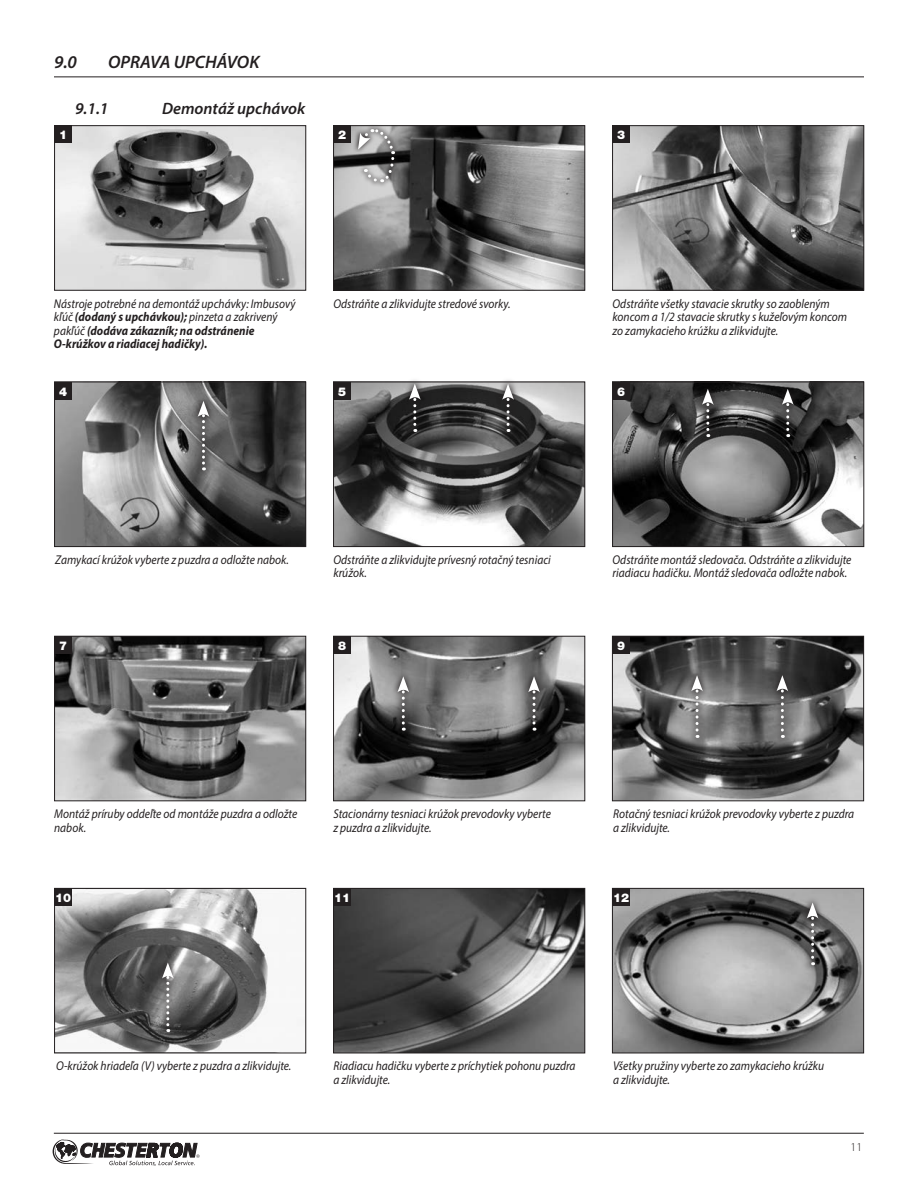
<style>
.page{position:relative;width:918px;height:1188px;background:#fff}
.page>*{position:absolute;margin:0;border:0;box-sizing:border-box;transform-origin:0 0}
.t1{font:italic 600 18px "Myriad Pro";color:#231f20}
.t2{font:italic 600 16.5px "Myriad Pro";color:#231f20}
.t3{font:italic 12.75px/13.5px "Myriad Pro";color:#231f20;scale:.9 1}
.t4{font:italic 700 12.75px/13.5px "Myriad Pro";color:#231f20;scale:.9 1}
.t5{font:900 12px "Helvetica Neue CE";color:#fff}
.t6{font:300 12px "Myriad Pro";color:#231f20}
.s1{font-weight:400}
</style>
<div class="page">
<svg style="left:53px;top:1139px;width:147px;height:27px"></svg>
<hr style="left:54px;top:1133px;width:810px;height:1px;background:#231f20">
<hr style="left:54px;top:76px;width:810px;height:1px;background:#231f20">
<img style="left:56px;top:384px;width:248px;height:161px">
<div style="left:54px;top:382px;width:252px;height:165px;border:1px solid #231f20"></div>
<img style="left:56px;top:638px;width:248px;height:161px">
<div style="left:54px;top:636px;width:252px;height:165px;border:1px solid #231f20"></div>
<img style="left:56px;top:890px;width:248px;height:161px">
<div style="left:54px;top:888px;width:252px;height:165px;border:1px solid #231f20"></div>
<img style="left:56px;top:127px;width:248px;height:162px">
<div style="left:54px;top:125px;width:252px;height:166px;border:1px solid #231f20"></div>
<div style="left:54px;top:382px;width:18px;height:18px;background:#231f20"></div>
<div style="left:54px;top:636px;width:18px;height:18px;background:#231f20"></div>
<div style="left:54px;top:888px;width:18px;height:18px;background:#231f20"></div>
<div style="left:54px;top:125px;width:18px;height:18px;background:#231f20"></div>
<img style="left:335px;top:384px;width:248px;height:161px">
<div style="left:333px;top:382px;width:252px;height:165px;border:1px solid #231f20"></div>
<img style="left:335px;top:638px;width:248px;height:161px">
<div style="left:333px;top:636px;width:252px;height:165px;border:1px solid #231f20"></div>
<img style="left:335px;top:890px;width:248px;height:161px">
<div style="left:333px;top:888px;width:252px;height:165px;border:1px solid #231f20"></div>
<img style="left:335px;top:127px;width:248px;height:162px">
<div style="left:333px;top:125px;width:252px;height:166px;border:1px solid #231f20"></div>
<div style="left:333px;top:382px;width:18px;height:18px;background:#231f20"></div>
<div style="left:333px;top:636px;width:18px;height:18px;background:#231f20"></div>
<div style="left:333px;top:888px;width:18px;height:18px;background:#231f20"></div>
<div style="left:333px;top:125px;width:18px;height:18px;background:#231f20"></div>
<img style="left:614px;top:384px;width:248px;height:161px">
<div style="left:612px;top:382px;width:252px;height:165px;border:1px solid #231f20"></div>
<img style="left:614px;top:127px;width:248px;height:162px">
<div style="left:612px;top:125px;width:252px;height:166px;border:1px solid #231f20"></div>
<div style="left:612px;top:382px;width:18px;height:18px;background:#231f20"></div>
<div style="left:612px;top:125px;width:18px;height:18px;background:#231f20"></div>
<img style="left:614px;top:638px;width:248px;height:161px">
<div style="left:612px;top:636px;width:252px;height:165px;border:1px solid #231f20"></div>
<img style="left:614px;top:890px;width:248px;height:161px">
<div style="left:612px;top:888px;width:252px;height:165px;border:1px solid #231f20"></div>
<div style="left:612px;top:636px;width:18px;height:18px;background:#231f20"></div>
<div style="left:612px;top:888px;width:18px;height:18px;background:#231f20"></div>
<svg style="left:191px;top:395px;width:25px;height:82px"></svg>
<svg style="left:198px;top:401px;width:11px;height:69px"></svg>
<svg style="left:155px;top:956px;width:25px;height:83px"></svg>
<svg style="left:162px;top:963px;width:12px;height:69px"></svg>
<svg style="left:391px;top:670px;width:25px;height:67px"></svg>
<svg style="left:397px;top:676px;width:12px;height:55px"></svg>
<svg style="left:522px;top:670px;width:24px;height:67px"></svg>
<svg style="left:528px;top:676px;width:12px;height:55px"></svg>
<svg style="left:685px;top:669px;width:24px;height:76px"></svg>
<svg style="left:691px;top:675px;width:12px;height:63px"></svg>
<svg style="left:770px;top:669px;width:25px;height:76px"></svg>
<svg style="left:777px;top:675px;width:11px;height:63px"></svg>
<svg style="left:800px;top:896px;width:25px;height:76px"></svg>
<svg style="left:807px;top:903px;width:11px;height:62px"></svg>
<svg style="left:402px;top:380px;width:25px;height:59px"></svg>
<svg style="left:409px;top:384px;width:12px;height:48px"></svg>
<svg style="left:695px;top:383px;width:25px;height:61px"></svg>
<svg style="left:702px;top:389px;width:12px;height:48px"></svg>
<svg style="left:775px;top:383px;width:25px;height:61px"></svg>
<svg style="left:782px;top:389px;width:12px;height:48px"></svg>
<svg style="left:496px;top:380px;width:24px;height:59px"></svg>
<svg style="left:502px;top:384px;width:12px;height:48px"></svg>
<svg style="left:352px;top:125px;width:47px;height:62px"></svg>
<svg style="left:358px;top:127px;width:38px;height:57px;background:#8f8e8f"></svg>
<h1 class="t1" style="left:54px;top:50px;width:24px">9.0</h1>
<h1 class="t1" style="left:108px;top:50px;width:153px">OPRAVA UPCHÁVOK</h1>
<p class="t2" style="left:75px;top:98px;width:35px">9.1.1</p>
<p class="t2" style="left:162px;top:98px;width:145px">Demontáž upchávok</p>
<p class="t5" style="left:59px;top:128px;width:10px">1</p>
<p class="t5" style="left:338px;top:128px;width:10px">2</p>
<p class="t5" style="left:617px;top:128px;width:10px">3</p>
<p class="t4" style="left:54px;top:296px;width:270px"><span class="s1">Nástroje potrebné na demontáž upchávky: Imbusový kľúč</span> (dodaný s upchávkou); <span class="s1">pinzeta a zakrivený pakľúč</span> (dodáva zákazník; na odstránenie O-krúžkov a riadiacej hadičky).</p>
<p class="t5" style="left:59px;top:384px;width:10px">4</p>
<p class="t3" style="left:333px;top:296px;width:198px">Odstráňte a zlikvidujte stredové svorky.</p>
<p class="t5" style="left:338px;top:384px;width:10px">5</p>
<p class="t3" style="left:613px;top:296px;width:262px">Odstráňte všetky stavacie skrutky so zaobleným koncom a 1/2 stavacie skrutky s kužeľovým koncom zo zamykacieho krúžku a zlikvidujte.</p>
<p class="t5" style="left:617px;top:384px;width:10px">6</p>
<p class="t3" style="left:55px;top:553px;width:261px">Zamykací krúžok vyberte z puzdra a odložte nabok.</p>
<p class="t5" style="left:59px;top:638px;width:10px">7</p>
<p class="t3" style="left:333px;top:553px;width:243px">Odstráňte a zlikvidujte prívesný rotačný tesniaci krúžok.</p>
<p class="t5" style="left:338px;top:638px;width:10px">8</p>
<p class="t3" style="left:613px;top:553px;width:267px">Odstráňte montáž sledovača. Odstráňte a zlikvidujte riadiacu hadičku. Montáž sledovača odložte nabok.</p>
<p class="t5" style="left:617px;top:638px;width:10px">9</p>
<p class="t3" style="left:54px;top:807px;width:272px">Montáž príruby oddeľte od montáže puzdra a odložte nabok.</p>
<p class="t5" style="left:55px;top:890px;width:18px">10</p>
<p class="t3" style="left:333px;top:807px;width:243px">Stacionárny tesniaci krúžok prevodovky vyberte z puzdra a zlikvidujte.</p>
<p class="t5" style="left:334px;top:890px;width:18px">11</p>
<p class="t3" style="left:613px;top:807px;width:269px">Rotačný tesniaci krúžok prevodovky vyberte z puzdra a zlikvidujte.</p>
<p class="t5" style="left:613px;top:890px;width:18px">12</p>
<p class="t3" style="left:56px;top:1059px;width:263px">O-krúžok hriadeľa (V) vyberte z puzdra a zlikvidujte.</p>
<p class="t3" style="left:333px;top:1059px;width:271px">Riadiacu hadičku vyberte z príchytiek pohonu puzdra a zlikvidujte.</p>
<p class="t3" style="left:613px;top:1059px;width:236px">Všetky pružiny vyberte zo zamykacieho krúžku a zlikvidujte.</p>
<p class="t6" style="left:851px;top:1140px;width:13px">11</p>
</div>
